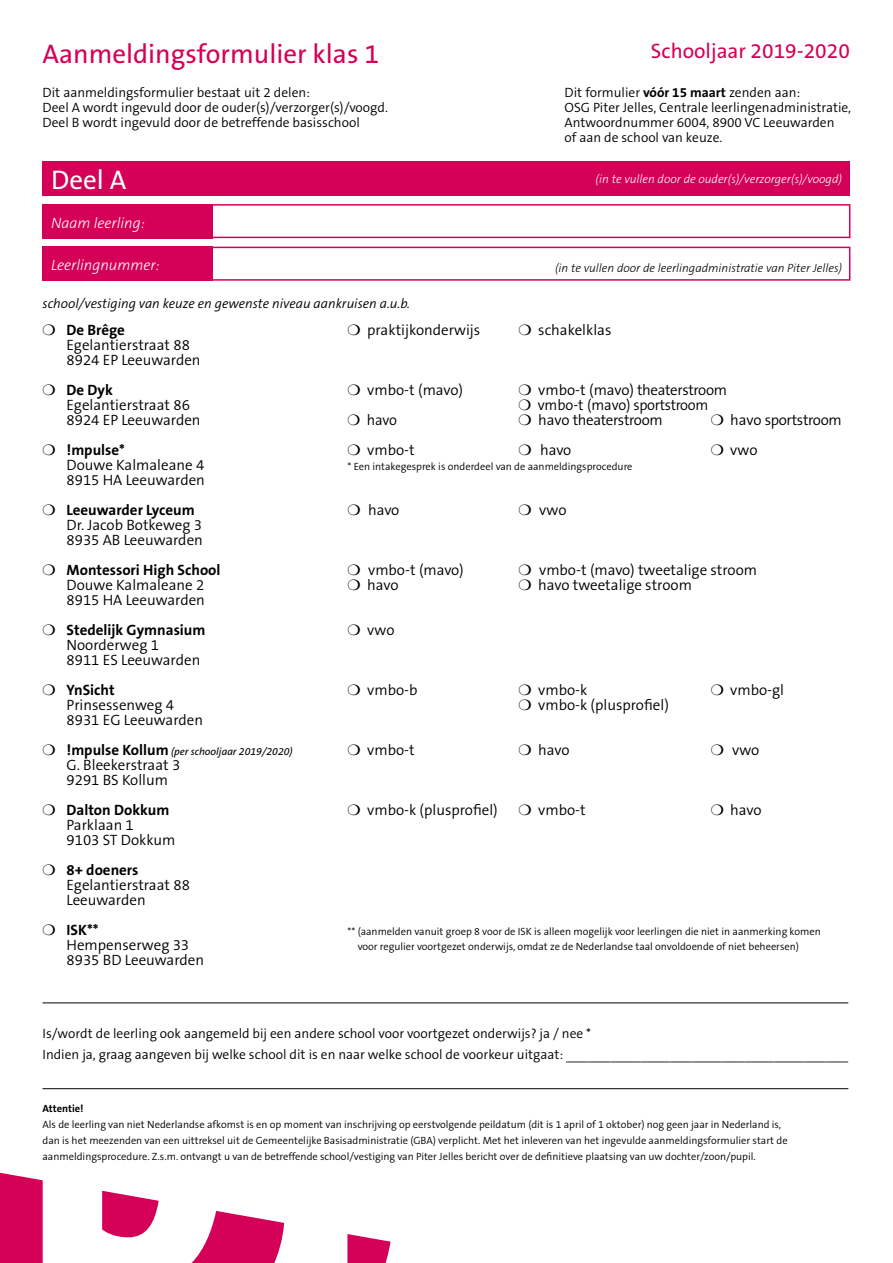
<style>
.page{position:relative;width:893px;height:1263px;background:#fff}
.page>*{position:absolute;margin:0;border:0;box-sizing:border-box;transform-origin:0 0}
.t1{font:27px "The Sans B5 Plain";color:#d50057}
.t2{font:27px "The Sans B5 Plain";color:#fff}
.t3{font:21px "The Sans B5 Plain";color:#d50057}
.t4{font:300 15px/15px "The Sans B4";color:#000}
.t5{font:700 15px "The Sans B7";color:#000}
.t6{font:300 15px/15px "The Sans B4";letter-spacing:-.025em;color:#000}
.t7{font:italic 300 15px "The Sans B3";color:#fff}
.t8{font:300 13.5px/15px "The Sans B4";color:#000}
.t9{font:italic 300 13.5px "The Sans B4";color:#000}
.t10{font:italic 300 12px "The Sans B3";color:#000}
.t11{font:italic 300 12px "The Sans B3";color:#fff}
.t12{font:300 10.5px/15.8px "The Sans B4";color:#000}
.t13{font:italic 10.5px "The Sans B5 Plain";color:#000}
.t14{font:700 10.5px "The Sans B7";color:#000}
.s1{font-family:"The Sans B7";font-weight:700}
.s2{font-family:"The Sans B7";font-weight:700;font-style:normal;font-size:15px}
</style>
<div class="page">
<svg style="left:0;top:1172px;width:391px;height:91px"></svg>
<div style="left:0;top:1180px;width:21px;height:68px;background:#d50057"></div>
<div style="left:43px;top:162px;width:807px;height:34px;background:#d50057"></div>
<div style="left:43px;top:204px;width:807px;height:34px;background:#fff;border:2px solid #d50057"></div>
<div style="left:43px;top:204px;width:170px;height:34px;background:#d50057"></div>
<div style="left:43px;top:247px;width:807px;height:34px;background:#fff;border:2px solid #d50057"></div>
<div style="left:43px;top:247px;width:170px;height:34px;background:#d50057"></div>
<div style="left:0;top:1243px;width:34px;height:20px;background:#d50057"></div>
<hr style="left:43px;top:1002px;width:805px;height:1px;background:#000">
<hr style="left:43px;top:1088px;width:805px;height:1px;background:#000">
<h1 class="t1" style="left:43px;top:39px;width:338px">Aanmeldingsformulier klas 1</h1>
<p class="t8" style="left:43px;top:86px;width:347px">Dit aanmeldingsformulier bestaat uit 2 delen:<br>Deel A wordt ingevuld door de ouder(s)/verzorger(s)/voogd.<br>Deel B wordt ingevuld door de betreffende basisschool</p>
<h1 class="t2" style="left:51px;top:166px;width:77px">Deel A</h1>
<p class="t11" style="left:596px;top:173px;width:248px">(in te vullen door de ouder(s)/verzorger(s)/voogd)</p>
<h3 class="t7" style="left:51px;top:215px;width:95px">Naam leerling:</h3>
<h3 class="t7" style="left:51px;top:257px;width:110px">Leerlingnummer:</h3>
<p class="t10" style="left:555px;top:262px;width:288px">(in te vullen door de leerlingadministratie van Piter Jelles)</p>
<p class="t9" style="left:43px;top:296px;width:369px">school/vestiging van keuze en gewenste niveau aankruisen a.u.b.</p>
<h2 class="t3" style="left:651px;top:40px;width:200px">Schooljaar 2019-2020</h2>
<p class="t8" style="left:564px;top:86px;width:288px">Dit formulier <span class="s1">vóór 15 maart</span> zenden aan:<br>OSG Piter Jelles, Centrale leerlingenadministratie, Antwoordnummer 6004, 8900 VC Leeuwarden<br>of aan de school van keuze.</p>
<h3 class="t5" style="left:67px;top:322px;width:60px">De Brêge</h3>
<h3 class="t4" style="left:67px;top:338px;width:136px">Egelantierstraat 88<br>8924 EP Leeuwarden</h3>
<h3 class="t5" style="left:67px;top:382px;width:48px">De Dyk</h3>
<h3 class="t4" style="left:67px;top:398px;width:136px">Egelantierstraat 86<br>8924 EP Leeuwarden</h3>
<h3 class="t5" style="left:67px;top:442px;width:60px">!mpulse*</h3>
<h3 class="t4" style="left:67px;top:458px;width:140px">Douwe Kalmaleane 4<br>8915 HA Leeuwarden</h3>
<h3 class="t5" style="left:67px;top:502px;width:130px">Leeuwarder Lyceum</h3>
<h3 class="t4" style="left:67px;top:518px;width:138px">Dr. Jacob Botkeweg 3<br>8935 AB Leeuwarden</h3>
<h3 class="t5" style="left:67px;top:562px;width:156px">Montessori High School</h3>
<h3 class="t4" style="left:67px;top:578px;width:140px">Douwe Kalmaleane 2<br>8915 HA Leeuwarden</h3>
<h3 class="t5" style="left:67px;top:622px;width:140px">Stedelijk Gymnasium</h3>
<h3 class="t4" style="left:67px;top:638px;width:135px">Noorderweg 1<br>8911 ES Leeuwarden</h3>
<h3 class="t5" style="left:67px;top:682px;width:50px">YnSicht</h3>
<h3 class="t4" style="left:67px;top:698px;width:138px">Prinsessenweg 4<br>8931 EG Leeuwarden</h3>
<p class="t13" style="left:67px;top:746px;width:228px"><span class="s2">!mpulse Kollum</span> (per schooljaar 2019/2020)</p>
<h3 class="t4" style="left:67px;top:758px;width:115px">G. Bleekerstraat 3<br>9291 BS Kollum</h3>
<h3 class="t5" style="left:67px;top:802px;width:104px">Dalton Dokkum</h3>
<h3 class="t4" style="left:67px;top:818px;width:110px">Parklaan 1<br>9103 ST Dokkum</h3>
<h3 class="t5" style="left:67px;top:862px;width:74px">8+ doeners</h3>
<h3 class="t4" style="left:67px;top:878px;width:125px">Egelantierstraat 88<br>Leeuwarden</h3>
<h3 class="t5" style="left:67px;top:922px;width:34px">ISK**</h3>
<h3 class="t4" style="left:67px;top:938px;width:139px">Hempenserweg 33<br>8935 BD Leeuwarden</h3>
<h3 class="t4" style="left:367px;top:323px;width:115px">praktijkonderwijs</h3>
<h3 class="t4" style="left:538px;top:323px;width:75px">schakelklas</h3>
<h3 class="t4" style="left:367px;top:383px;width:97px">vmbo-t (mavo)</h3>
<h3 class="t6" style="left:538px;top:383px;width:191px">vmbo-t (mavo) theaterstroom vmbo-t (mavo) sportstroom</h3>
<h3 class="t4" style="left:367px;top:413px;width:32px">havo</h3>
<h3 class="t6" style="left:538px;top:413px;width:126px">havo theaterstroom</h3>
<h3 class="t6" style="left:730px;top:413px;width:113px">havo sportstroom</h3>
<h3 class="t4" style="left:367px;top:443px;width:49px">vmbo-t</h3>
<h3 class="t4" style="left:540px;top:443px;width:33px">havo</h3>
<h3 class="t4" style="left:730px;top:443px;width:29px">vwo</h3>
<p class="t12" style="left:348px;top:459px;width:286px">* Een intakegesprek is onderdeel van de aanmeldingsprocedure</p>
<h3 class="t4" style="left:368px;top:503px;width:33px">havo</h3>
<h3 class="t4" style="left:539px;top:503px;width:29px">vwo</h3>
<h3 class="t4" style="left:368px;top:563px;width:97px">vmbo-t (mavo)</h3>
<h3 class="t4" style="left:539px;top:563px;width:219px">vmbo-t (mavo) tweetalige stroom</h3>
<h3 class="t4" style="left:367px;top:578px;width:33px">havo</h3>
<h3 class="t4" style="left:538px;top:578px;width:155px">havo tweetalige stroom</h3>
<h3 class="t4" style="left:367px;top:623px;width:29px">vwo</h3>
<h3 class="t4" style="left:367px;top:683px;width:52px">vmbo-b</h3>
<h3 class="t4" style="left:538px;top:683px;width:51px">vmbo-k</h3>
<h3 class="t4" style="left:730px;top:683px;width:55px">vmbo-gl</h3>
<h3 class="t4" style="left:538px;top:698px;width:132px">vmbo-k (plusprofiel)</h3>
<h3 class="t4" style="left:367px;top:743px;width:49px">vmbo-t</h3>
<h3 class="t4" style="left:538px;top:743px;width:33px">havo</h3>
<h3 class="t4" style="left:732px;top:743px;width:29px">vwo</h3>
<h3 class="t4" style="left:367px;top:803px;width:132px">vmbo-k (plusprofiel)</h3>
<h3 class="t4" style="left:538px;top:803px;width:49px">vmbo-t</h3>
<h3 class="t4" style="left:730px;top:803px;width:33px">havo</h3>
<p class="t12" style="left:358px;top:925px;width:465px;line-height:15px;text-indent:-10px">** (aanmelden vanuit groep 8 voor de ISK is alleen mogelijk voor leerlingen die niet in aanmerking komen voor regulier voortgezet onderwijs, omdat ze de Nederlandse taal onvoldoende of niet beheersen)</p>
<p class="t8" style="left:43px;top:1023px;width:807px;line-height:21px">Is/wordt de leerling ook aangemeld bij een andere school voor voortgezet onderwijs? ja / nee *<br>Indien ja, graag aangeven bij welke school dit is en naar welke school de voorkeur uitgaat: ______________________________________</p>
<p class="t14" style="left:43px;top:1103px;width:43px">Attentie!</p>
<p class="t12" style="left:43px;top:1117px;width:747px">Als de leerling van niet Nederlandse afkomst is en op moment van inschrijving op eerstvolgende peildatum (dit is 1 april of 1 oktober) nog geen jaar in Nederland is, dan is het meezenden van een uittreksel uit de Gemeentelijke Basisadministratie (GBA) verplicht. Met het inleveren van het ingevulde aanmeldingsformulier start de aanmeldingsprocedure. Z.s.m. ontvangt u van de betreffende school/vestiging van Piter Jelles bericht over de definitieve plaatsing van uw dochter/zoon/pupil.</p>
</div>
